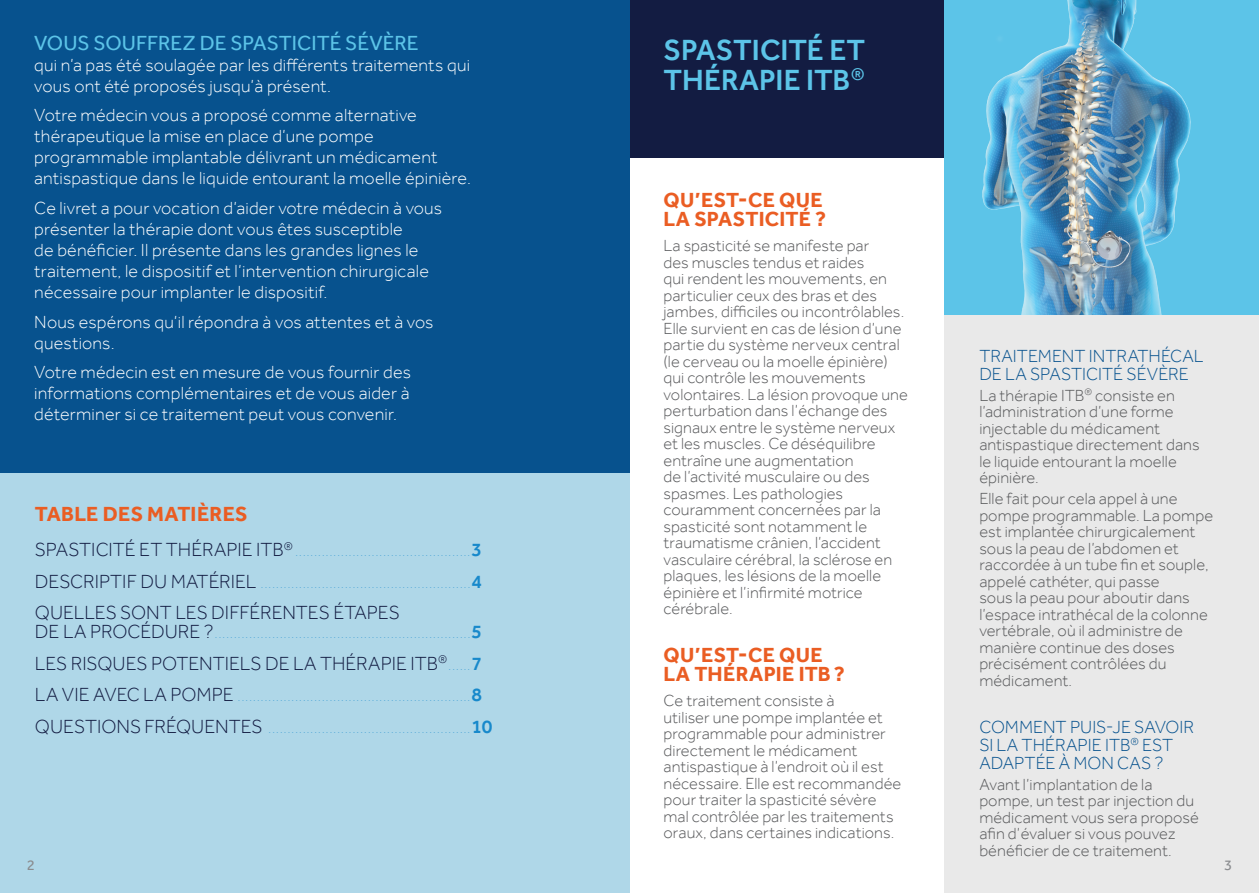
<style>
.page{position:relative;width:1259px;height:893px;background:#fff}
.page>*{position:absolute;margin:0;border:0;box-sizing:border-box;transform-origin:0 0}
.t1{font:500 30px/30px "Effra";color:#5cc4e8}
.t2{font:700 21px/19.5px "Effra";letter-spacing:.015em;color:#ea5d23}
.t3{font:21px "Effra";color:#5cc4e8}
.t4{font:300 19.5px "Effra";color:#131c42}
.t5{font:300 18px/21px "Effra";letter-spacing:.01em;color:#fff}
.t6{font:300 18px/18px "Effra";color:#07528e}
.t7{font:300 16.5px/16.5px "Effra";letter-spacing:.005em;color:#57585a}
.t8{font:15px "Effra";color:#8a8c8f}
.t9{font:300 12px "Effra";color:#1889cb}
.s1{font-weight:500;font-size:19.5px}
.s2{font-size:19.5px;color:#131c42}
</style>
<div class="page">
<div style="left:944px;top:315px;width:315px;height:578px;background:#e9e9e9"></div>
<div style="left:0;top:472px;width:629px;height:421px;background:#afd7e8"></div>
<div style="left:629px;top:0;width:315px;height:157px;background:#131c42"></div>
<div style="left:0;top:0;width:629px;height:472px;background:#07528e"></div>
<div style="left:944px;top:0;width:315px;height:315px;background:#5cc4e8"></div>
<img style="left:982px;top:0;width:209px;height:315px">
<p class="t3" style="left:34px;top:31px;width:386px">VOUS SOUFFREZ DE SPASTICITÉ SÉVÈRE</p>
<p class="t5" style="left:34px;top:54px;width:437px">qui n’a pas été soulagée par les différents traitements qui vous ont été proposés jusqu’à présent.</p>
<p class="t5" style="left:34px;top:105px;width:438px">Votre médecin vous a proposé comme alternative thérapeutique la mise en place d’une pompe programmable implantable délivrant un médicament antispastique dans le liquide entourant la moelle épinière.</p>
<p class="t5" style="left:34px;top:197px;width:409px">Ce livret a pour vocation d’aider votre médecin à vous présenter la thérapie dont vous êtes susceptible<br>de bénéficier. Il présente dans les grandes lignes le traitement, le dispositif et l’intervention chirurgicale nécessaire pour implanter le dispositif.</p>
<p class="t5" style="left:34px;top:311px;width:401px">N ous espérons qu’il répondra à vos attentes et à vos questions.</p>
<p class="t5" style="left:34px;top:361px;width:378px;text-align:justify">Votre médecin est en mesure de vous fournir des informations complémentaires et de vous aider à déterminer si ce traitement peut vous convenir.</p>
<p class="t2" style="left:35px;top:503px;width:214px">TABLE DES MATIÈRES</p>
<p class="t4" style="left:35px;top:539px;width:259px">Spasti cité et thérapi e ITB<sup>®</sup></p>
<p class="t9" style="left:295px;top:546px;width:188px">..............................................<span class="s1">3</span></p>
<p class="t9" style="left:35px;top:577px;width:449px"><span class="s2">Descriptif du matériel</span> .......................................................<span class="s1">4</span></p>
<p class="t4" style="left:35px;top:602px;width:366px">Quelles sont les di fférentes étapes</p>
<p class="t9" style="left:35px;top:627px;width:449px"><span class="s2">de la procédure ?</span>...................................................................<span class="s1">5</span></p>
<p class="t4" style="left:35px;top:652px;width:414px">Les risques potenti els de la thérapi e ITB<sup>®</sup></p>
<p class="t9" style="left:448px;top:659px;width:35px">......<span class="s1">7</span></p>
<p class="t9" style="left:35px;top:690px;width:449px"><span class="s2">La vie avec la pompe</span> .............................................................<span class="s1">8</span></p>
<p class="t9" style="left:35px;top:722px;width:459px"><span class="s2">Questions fréquentes</span> .....................................................<span class="s1">10</span></p>
<h1 class="t1" style="left:663px;top:35px;width:203px">SPASTICITÉ ET<br>THÉRAPIE ITB<sup>®</sup></h1>
<p class="t2" style="left:663px;top:189px;width:164px">QU’EST-CE QUE<br>LA SPASTICITÉ ?</p>
<p class="t7" style="left:663px;top:237px;width:246px">La spasticité se manifeste par<br>des muscles tendus et raides<br>qui rendent les mouvements, en particulier ceux des bras et des jambes, difficiles ou incontrôlables.<br>Elle survient en cas de lésion d’une partie du système nerveux central (le cerveau ou la moelle épinière) qui contrôle les mouvements volontaires. La lésion provoque une perturbation dans l’échange des signaux entre le système nerveux et les muscles. Ce déséquilibre entraîne une augmentation<br>de l’activité musculaire ou des spasmes. Les pathologies couramment concernées par la spasticité sont notamment le traumatisme crânien, l’accident vasculaire cérébral, la sclérose en plaques, les lésions de la moelle épinière et l’infirmité motrice cérébrale.</p>
<p class="t2" style="left:663px;top:644px;width:146px">QU’EST-CE QUE<br>LA THÉRAPIE</p>
<p class="t2" style="left:798px;top:664px;width:48px">ITB?</p>
<p class="t7" style="left:663px;top:692px;width:239px">Ce traitement consiste à<br>utiliser une pompe implantée et programmable pour administrer directement le médicament antispastique à l’endroit où il est nécessaire. Elle est recommandée pour traiter la spasticité sévère mal contrôlée par les traitements oraux, dans certaines indications.</p>
<p class="t6" style="left:979px;top:347px;width:226px">Traitement i ntrathécal de la spasti cité sévère</p>
<p class="t7" style="left:979px;top:387px;width:222px">La thérapie ITB<sup>®</sup> consiste en l’administration d’une forme injectable du médicament antispastique directement dans le liquide entourant la moelle épinière.</p>
<p class="t7" style="left:979px;top:490px;width:235px">Elle fait pour cela appel à une pompe programmable. La pompe est implantée chirurgicalement sous la peau de l’abdomen et raccordée à un tube fin et souple, appelé cathéter, qui passe<br>sous la peau pour aboutir dans l’espace intrathécal de la colonne vertébrale, où il administre de manière continue des doses précisément contrôlées du médicament.</p>
<p class="t6" style="left:979px;top:718px;width:216px">Comment puis-je savoi r si la thérapi e ITB<sup>®</sup> est adaptée à mon cas ?</p>
<p class="t7" style="left:979px;top:776px;width:221px">Avant l’implantation de la pompe, un test par injection du médicament vous sera proposé afin d’évaluer si vous pouvez bénéficier de ce traitement.</p>
<p class="t8" style="left:27px;top:856px;width:10px">2</p>
<p class="t8" style="left:1224px;top:856px;width:10px">3</p>
</div>
